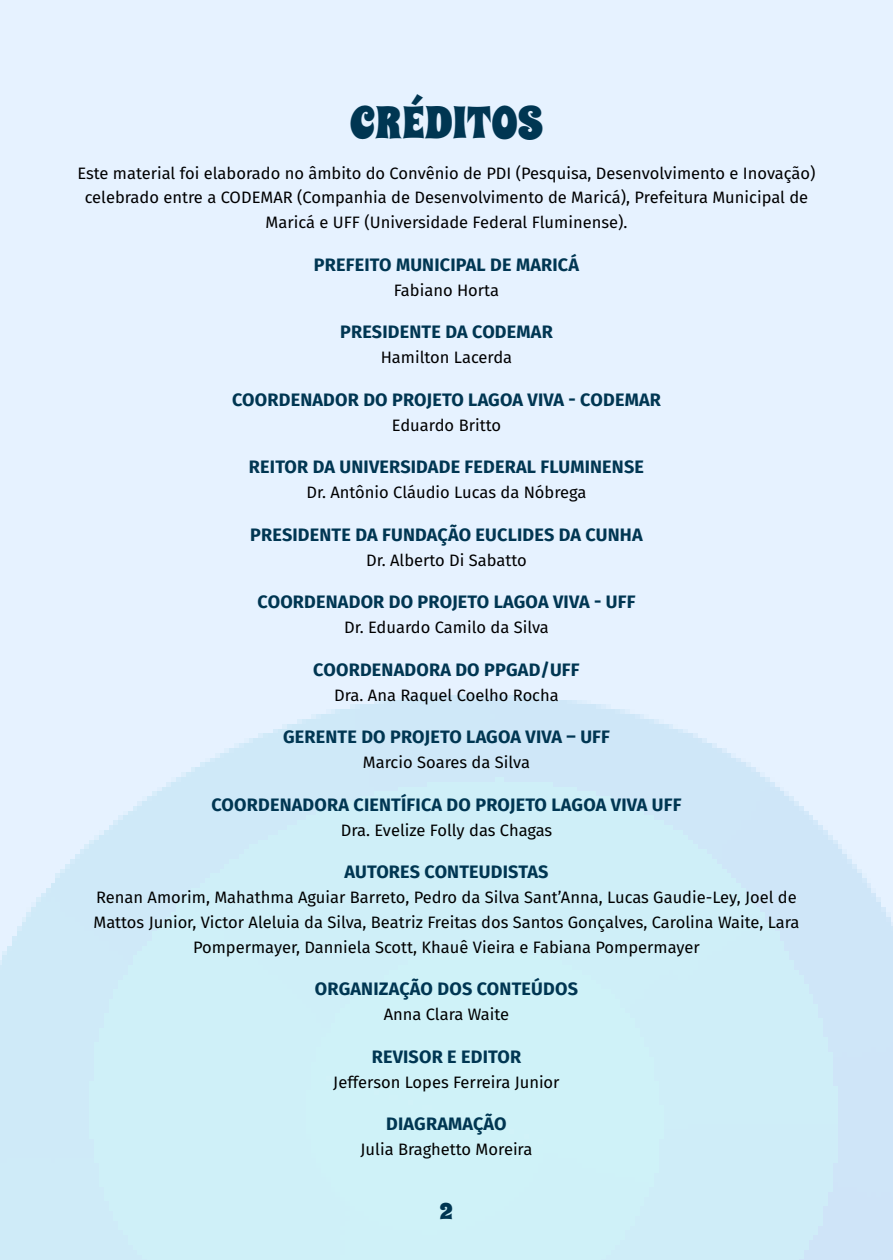
<style>
.page{position:relative;width:893px;height:1260px;background:#fff}
.page>*{position:absolute;margin:0;border:0;box-sizing:border-box;transform-origin:0 0}
.t1{font:45px "Spicy Rice";color:#003652}
.t2{font:22.5px "Spicy Rice";color:#003652}
.t3{font:700 18px "Fira Sans";letter-spacing:.01em;color:#003652}
.t4{font:16.5px/24.8px "Fira Sans";color:#000;text-align:center}
</style>
<div class="page">
<div style="left:0;top:0;width:892px;height:1260px;background:linear-gradient(to bottom,#edf3ff,#cdedf7)"></div>
<h1 class="t1" style="left:349px;top:92px;width:195px">CRÉDITOS</h1>
<p class="t4" style="left:77px;top:160px;width:739px">Este material foi elaborado no âmbito do Convênio de PDI (Pesquisa, Desenvolvimento e Inovação) celebrado entre a CODEMAR (Companhia de Desenvolvimento de Maricá), Prefeitura Municipal de<br>Maricá e UFF (Universidade Federal Fluminense).</p>
<p class="t3" style="left:314px;top:249px;width:267px">PREFEITO MUNICIPAL DE MARICÁ</p>
<p class="t4" style="left:394px;top:277px;width:107px">Fabiano Horta</p>
<p class="t3" style="left:340px;top:317px;width:214px">PRESIDENTE DA CODEMAR</p>
<p class="t4" style="left:380px;top:344px;width:133px">Hamilton Lacerda</p>
<p class="t3" style="left:232px;top:384px;width:430px">COORDENADOR DO PROJETO LAGOA VIVA - CODEMAR</p>
<p class="t4" style="left:392px;top:412px;width:111px">Eduardo Britto</p>
<p class="t3" style="left:249px;top:452px;width:396px">REITOR DA UNIVERSIDADE FEDERAL FLUMINENSE</p>
<p class="t4" style="left:306px;top:479px;width:281px">Dr. Antônio Cláudio Lucas da Nóbrega</p>
<p class="t3" style="left:250px;top:519px;width:394px">PRESIDENTE DA FUNDAÇÃO EUCLIDES DA CUNHA</p>
<p class="t4" style="left:366px;top:547px;width:162px">Dr. Alberto Di Sabatto</p>
<p class="t3" style="left:257px;top:587px;width:379px">COORDENADOR DO PROJETO LAGOA VIVA - UFF</p>
<p class="t4" style="left:344px;top:614px;width:206px">Dr. Eduardo Camilo da Silva</p>
<p class="t3" style="left:313px;top:654px;width:268px">COORDENADORA DO PPGAD/UFF</p>
<p class="t4" style="left:334px;top:682px;width:226px">Dra. Ana Raquel Coelho Rocha</p>
<p class="t3" style="left:283px;top:722px;width:328px">GERENTE DO PROJETO LAGOA VIVA – UFF</p>
<p class="t4" style="left:363px;top:749px;width:168px">Marcio Soares da Silva</p>
<p class="t3" style="left:211px;top:789px;width:471px">COORDENADORA CIENTÍFICA DO PROJETO LAGOA VIVA UFF</p>
<p class="t4" style="left:341px;top:817px;width:213px">Dra. Evelize Folly das Chagas</p>
<p class="t3" style="left:344px;top:857px;width:205px">AUTORES CONTEUDISTAS</p>
<p class="t4" style="left:93px;top:884px;width:707px">Renan Amorim, Mahathma Aguiar Barreto, Pedro da Silva Sant’Anna, Lucas Gaudie-Ley, Joel de<br>Mattos Junior, Victor Aleluia da Silva, Beatriz Freitas dos Santos Gonçalves, Carolina Waite, Lara<br>Pompermayer, Danniela Scott, Khauê Vieira e Fabiana Pompermayer</p>
<p class="t3" style="left:315px;top:974px;width:264px">ORGANIZAÇÃO DOS CONTEÚDOS</p>
<p class="t4" style="left:383px;top:1001px;width:127px">Anna Clara Waite</p>
<p class="t3" style="left:372px;top:1041px;width:151px">REVISOR E EDITOR</p>
<p class="t4" style="left:333px;top:1069px;width:228px">Jefferson Lopes Ferreira Junior</p>
<p class="t3" style="left:386px;top:1109px;width:122px">DIAGRAMAÇÃO</p>
<p class="t4" style="left:360px;top:1136px;width:173px">Julia Braghetto Moreira</p>
<h2 class="t2" style="left:440px;top:1196px;width:15px">2</h2>
</div>
